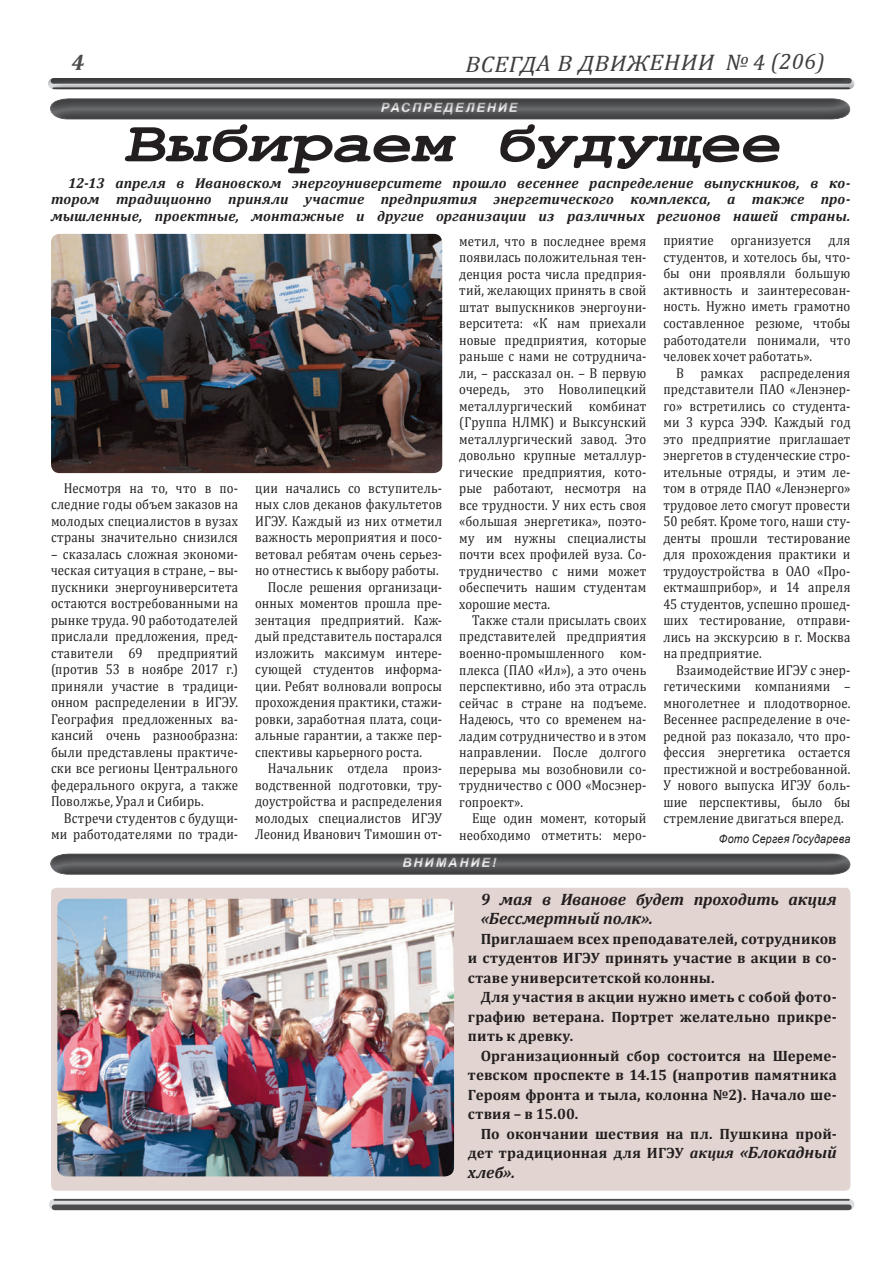
<style>
.page{position:relative;width:893px;height:1263px;background:#fff}
.page>*{position:absolute;margin:0;border:0;box-sizing:border-box;transform-origin:0 0}
.t1{font:italic 700 57.45px "Courier New";color:#231f20;scale:1.22 1}
.t2{font:italic 22.5px "Cambria";color:#3e3e3f;scale:1.09 1}
.t3{font:italic 700 16.5px/19.5px "Cambria";letter-spacing:-.01em;color:#231f20}
.t4{font:700 15px/19.5px "Cambria";letter-spacing:.015em;color:#231f20;text-align:justify}
.t5{font:14.4px/16.5px "Cambria";letter-spacing:.01em;color:#231f20;text-align:justify;scale:.89 1}
.t6{font:italic 700 14.4px/16.5px "Cambria";letter-spacing:.01em;color:#231f20;text-align:justify}
.t7{font:italic 700 12.9px "Arial";letter-spacing:.15em;color:#fff}
.t8{font:italic 12px "Arial";letter-spacing:.02em;color:#231f20;scale:.89 1}
.s1{font-style:italic}
.s2{font-style:italic;font-size:16.5px}
</style>
<div class="page">
<div style="left:54px;top:1199px;width:795px;height:11px;background:#dcdddf"></div>
<hr style="left:54px;top:1199px;width:795px;height:2px;background:#4b4c4d">
<div style="left:54px;top:1204px;width:795px;height:6px;background:#4b4c4d"></div>
<div style="left:4px;top:33px;width:889px;height:102px;background:#231f20;opacity:.5"></div>
<div style="left:888px;top:34px;width:5px;height:102px;background:#fff"></div>
<hr style="left:892px;top:33px;width:1px;height:102px;background:#fff">
<div style="left:51px;top:888px;width:799px;height:303px;background:#e2d5d1;border-radius:5px"></div>
<div style="left:49px;top:86px;width:802px;height:33px;background:#231f20;opacity:.5"></div>
<img style="left:51px;top:234px;width:391px;height:239px">
<div style="left:49px;top:842px;width:802px;height:33px;background:#231f20;opacity:.5"></div>
<img style="left:57px;top:899px;width:397px;height:277px">
<svg style="left:72px;top:54px;width:12px;height:16px"></svg>
<h2 class="t2" style="left:465px;top:50px;width:331px;rotate:-1deg">ВСЕГДА В ДВИЖЕНИИ № 4 (206)</h2>
<p class="t7" style="left:381px;top:99px;width:138px">РАСПРЕДЕЛЕНИЕ</p>
<h1 class="t1" style="left:123px;top:108px;width:556px">Выбираем будущее</h1>
<p class="t6" style="left:51px;top:174px;width:801px;text-indent:17px">12-13 апреля в Ивановском энергоуниверситете прошло весеннее распределение выпускников, в ко&shy;тором традиционно приняли участие предприятия энергетического комплекса, а также про&shy;мышленные, проектные, монтажные и другие организации из различных регионов нашей страны.</p>
<p class="t5" style="left:51px;top:480px;width:212px;text-indent:13px">Несмотря на то, что в по&shy;следние годы объем заказов на молодых специалистов в вузах страны значительно снизился</p>
<p class="t5" style="left:51px;top:546px;width:212px">– сказалась сложная экономи&shy;ческая ситуация в стране, – вы&shy;пускники энергоуниверситета остаются востребованными на рынке труда. 90 работодателей прислали предложения, пред&shy;ставители 69 предприятий (против 53 в ноябре 2017 г.) приняли участие в традици&shy;онном распределении в ИГЭУ.<br>География предложенных ва&shy;кансий очень разнообразна: были представлены практиче&shy;ски все регионы Центрального федерального округа, а также Поволжье, Урал и Сибирь.</p>
<p class="t5" style="left:51px;top:810px;width:212px;text-align:right">Встречи студентов с будущи&shy;ми работодателями по тради-</p>
<p class="t5" style="left:255px;top:480px;width:212px">ции начались со вступитель-</p>
<p class="t5" style="left:255px;top:496px;width:212px">ных слов деканов факультетов</p>
<p class="t5" style="left:255px;top:513px;width:212px">ИГЭУ. Каждый из них отметил</p>
<p class="t5" style="left:255px;top:529px;width:212px">важность мероприятия и посо-</p>
<p class="t5" style="left:255px;top:546px;width:212px">ветовал ребятам очень серьез-</p>
<p class="t5" style="left:255px;top:562px;width:208px">но отнестись к выбору работы.</p>
<p class="t5" style="left:268px;top:579px;width:197px">После решения организаци-</p>
<p class="t5" style="left:255px;top:595px;width:212px">онных моментов прошла пре-</p>
<p class="t5" style="left:255px;top:612px;width:212px">зентация предприятий. Каж-</p>
<p class="t5" style="left:255px;top:628px;width:212px">дый представитель постарался</p>
<p class="t5" style="left:255px;top:645px;width:212px">изложить максимум интере-</p>
<p class="t5" style="left:255px;top:661px;width:212px">сующей студентов информа-</p>
<p class="t5" style="left:255px;top:678px;width:212px">ции. Ребят волновали вопросы</p>
<p class="t5" style="left:255px;top:694px;width:212px">прохождения практики, стажи-</p>
<p class="t5" style="left:255px;top:711px;width:212px">ровки, заработная плата, соци-</p>
<p class="t5" style="left:255px;top:727px;width:212px">альные гарантии, а также пер-</p>
<p class="t5" style="left:255px;top:744px;width:189px">спективы карьерного роста.</p>
<p class="t5" style="left:268px;top:760px;width:197px">Начальник отдела произ-</p>
<p class="t5" style="left:255px;top:777px;width:212px">водственной подготовки, тру-</p>
<p class="t5" style="left:255px;top:793px;width:212px">доустройства и распределения</p>
<p class="t5" style="left:255px;top:810px;width:212px">молодых специалистов ИГЭУ</p>
<p class="t5" style="left:255px;top:826px;width:212px">Леонид Иванович Тимошин от-</p>
<p class="t5" style="left:459px;top:232px;width:212px">метил, что в последнее время появилась положительная тен&shy;денция роста числа предприя&shy;тий, желающих принять в свой штат выпускников энергоуни&shy;верситета: «К нам приехали новые предприятия, которые раньше с нами не сотруднича&shy;ли, – рассказал он. – В первую очередь, это Новолипецкий металлургический комбинат (Группа НЛМК) и Выксунский металлургический завод. Это довольно крупные металлур&shy;гические предприятия, кото&shy;рые работают, несмотря на все трудности. У них есть своя «большая энергетика», поэто&shy;му им нужны специалисты почти всех профилей вуза. Со&shy;трудничество с ними может обеспечить нашим студентам хорошие места.</p>
<p class="t5" style="left:459px;top:612px;width:212px;text-indent:13px">Также стали присылать своих представителей предприятия военно-промышленного ком&shy;плекса (ПАО «Ил»), а это очень перспективно, ибо эта отрасль сейчас в стране на подъеме.<br>Надеюсь, что со временем на&shy;ладим сотрудничество и в этом направлении. После долгого перерыва мы возобновили со&shy;трудничество с ООО «Мосэнер&shy;гопроект».</p>
<p class="t5" style="left:459px;top:810px;width:212px;text-align:right">Еще один момент, который необходимо отметить: меро-</p>
<p class="t5" style="left:663px;top:232px;width:212px">приятие организуется для студентов, и хотелось бы, что&shy;бы они проявляли большую активность и заинтересован&shy;ность. Нужно иметь грамотно составленное резюме, чтобы работодатели понимали, что человек хочет работать».</p>
<p class="t5" style="left:663px;top:364px;width:212px;text-indent:13px">В рамках распределения представители ПАО «Ленэнер&shy;го» встретились со студента&shy;ми 3 курса ЭЭФ. Каждый год это предприятие приглашает энергетов в студенческие стро&shy;ительные отряды, и этим ле&shy;том в отряде ПАО «Ленэнерго» трудовое лето смогут провести 50 ребят. Кроме того, наши сту&shy;денты прошли тестирование для прохождения практики и трудоустройства в ОАО «Про&shy;ектмашприбор», и 14 апреля 45 студентов, успешно прошед&shy;ших тестирование, отправи&shy;лись на экскурсию в г. Москва на предприятие.</p>
<p class="t5" style="left:663px;top:661px;width:212px;text-indent:13px">Взаимодействие ИГЭУ с энер&shy;гетическими компаниями – многолетнее и плодотворное.<br>Весеннее распределение в оче&shy;редной раз показало, что про&shy;фессия энергетика остается престижной и востребованной.<br>У нового выпуска ИГЭУ боль&shy;шие перспективы, было бы стремление двигаться вперед.</p>
<p class="t8" style="left:719px;top:830px;width:149px">Фото Сергея Государева</p>
<p class="t7" style="left:402px;top:854px;width:95px">ВНИМАНИЕ!</p>
<p class="t3" style="left:481px;top:889px;width:357px">9 мая в Иванове будет проходить акция «Бессмертный полк».</p>
<p class="t4" style="left:468px;top:928px;width:370px;text-indent:13px">Приглашаем всех преподавателей, сотрудников и студентов ИГЭУ принять участие в акции в со&shy;ставе университетской колонны.</p>
<p class="t4" style="left:468px;top:987px;width:370px;text-indent:13px">Для участия в акции нужно иметь с собой фото&shy;графию ветерана. Портрет желательно прикре&shy;пить к древку.</p>
<p class="t4" style="left:468px;top:1045px;width:370px;text-indent:13px">Организационный сбор состоится на Шереме&shy;тевском проспекте в 14.15 (напротив памятника Героям фронта и тыла, колонна №2). Начало ше&shy;ствия – в 15.00.</p>
<p class="t4" style="left:468px;top:1123px;width:370px;text-align:right">По окончании шествия на пл. Пушкина прой&shy;дет традиционная для ИГЭУ <span class="s1">акция</span> <span class="s2">«Блокадный</span></p>
<p class="t3" style="left:468px;top:1162px;width:49px">хлеб».</p>
</div>
